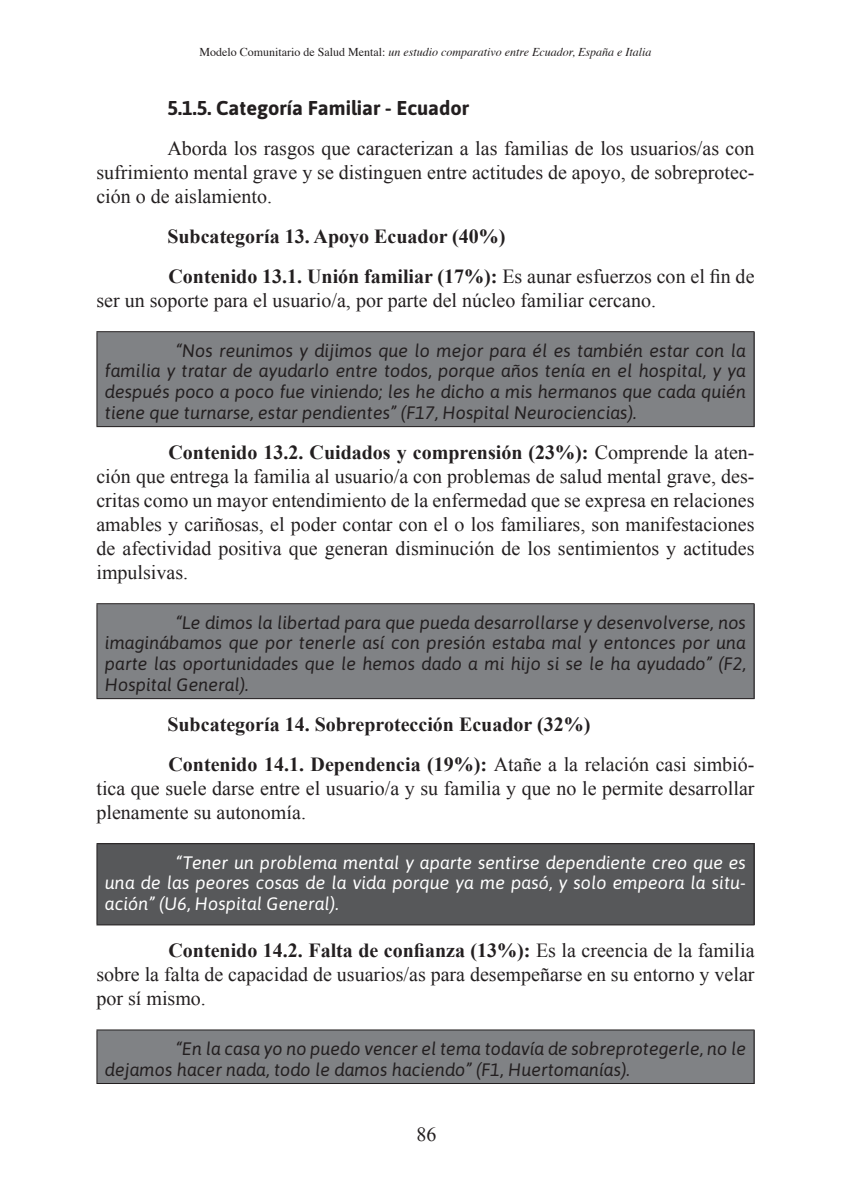
<style>
.page{position:relative;width:851px;height:1191px;background:#fff}
.page>*{position:absolute;margin:0;border:0;box-sizing:border-box;transform-origin:0 0}
.t1{font:20px/24px "Times New Roman";color:#231f20;text-align:justify}
.t2{font:700 20px/40px "Times New Roman";color:#231f20}
.t3{font:700 20px "Asap";color:#231f20}
.t4{font:italic 18px/20.6px "Asap";color:#231f20;text-align:justify}
.t5{font:italic 18px/20.6px "Asap";color:#fff;text-align:justify}
.t6{font:italic 12px "Times";color:#231f20}
.s1{font-style:normal}
.s2{font-weight:400}
.s3{font-weight:700}
</style>
<div class="page">
<div style="left:97px;top:332px;width:657px;height:94px;background:#808285"></div>
<hr style="left:96px;top:331px;width:658px;height:1px;background:#231f20">
<hr style="left:96px;top:332px;width:1px;height:94px;background:#231f20">
<hr style="left:753px;top:332px;width:1px;height:94px;background:#231f20">
<hr style="left:96px;top:426px;width:658px;height:1px;background:#231f20">
<div style="left:97px;top:603px;width:657px;height:95px;background:#808285"></div>
<hr style="left:96px;top:603px;width:658px;height:1px;background:#231f20">
<hr style="left:96px;top:604px;width:1px;height:94px;background:#231f20">
<hr style="left:753px;top:604px;width:1px;height:94px;background:#231f20">
<hr style="left:96px;top:698px;width:658px;height:1px;background:#231f20">
<div style="left:97px;top:843px;width:657px;height:82px;background:#57585a"></div>
<hr style="left:96px;top:843px;width:658px;height:1px;background:#231f20">
<hr style="left:96px;top:844px;width:1px;height:80px;background:#231f20">
<hr style="left:753px;top:844px;width:1px;height:80px;background:#231f20">
<hr style="left:96px;top:924px;width:658px;height:1px;background:#231f20">
<div style="left:97px;top:1030px;width:657px;height:53px;background:#808285"></div>
<hr style="left:96px;top:1029px;width:658px;height:1px;background:#231f20">
<hr style="left:96px;top:1030px;width:1px;height:53px;background:#231f20">
<hr style="left:753px;top:1030px;width:1px;height:53px;background:#231f20">
<hr style="left:96px;top:1083px;width:658px;height:1px;background:#231f20">
<p class="t6" style="left:199px;top:41px;width:453px"><span class="s1">Modelo Comunitario de Salud Mental:</span> un estudio comparativo entre Ecuador, España e Italia</p>
<p class="t3" style="left:167px;top:94px;width:303px">5.1.5. Categoría Familiar - Ecuador</p>
<p class="t1" style="left:96px;top:136px;width:659px;text-indent:71px">Aborda los rasgos que caracterizan a las familias de los usuarios/as con sufrimiento mental grave y se distinguen entre actitudes de apoyo, de sobreprotec&shy;ción o de aislamiento.</p>
<p class="t2" style="left:167px;top:216px;width:588px">Subcategoría 13. Apoyo Ecuador (40%)<br>Contenido 13.1. Unión familiar (17%): <span class="s2">Es aunar esfuerzos con el fin de</span></p>
<p class="t1" style="left:96px;top:288px;width:561px">ser un soporte para el usuario/a, por parte del núcleo familiar cercano.</p>
<p class="t4" style="left:105px;top:339px;width:642px;text-indent:71px">“Nos reunimos y dijimos que lo mejor para él es también estar con la familia y tratar de ayudarlo entre todos, porque años tenía en el hospital, y ya después poco a poco fue viniendo; les he dicho a mis hermanos que cada quién tiene que turnarse, estar pendientes” (F17, Hospital Neurociencias).</p>
<p class="t1" style="left:96px;top:440px;width:659px;text-indent:72px"><span class="s3">Contenido 13.2. Cuidados y comprensión (23%):</span> Comprende la aten&shy;ción que entrega la familia al usuario/a con problemas de salud mental grave, des&shy;critas como un mayor entendimiento de la enfermedad que se expresa en relaciones amables y cariñosas, el poder contar con el o los familiares, son manifestaciones de afectividad positiva que generan disminución de los sentimientos y actitudes impulsivas.</p>
<p class="t4" style="left:105px;top:611px;width:642px;text-indent:71px">“Le dimos la libertad para que pueda desarrollarse y desenvolverse, nos imaginábamos que por tenerle así con presión estaba mal y entonces por una parte las oportunidades que le hemos dado a mi hijo si se le ha ayudado” (F2, Hospital General).</p>
<p class="t2" style="left:167px;top:704px;width:588px">Subcategoría 14. Sobreprotección Ecuador (32%)<br>Contenido 14.1. Dependencia (19%): <span class="s2">Atañe a la relación casi simbió-</span></p>
<p class="t1" style="left:96px;top:776px;width:659px">tica que suele darse entre el usuario/a y su familia y que no le permite desarrollar plenamente su autonomía.</p>
<p class="t5" style="left:105px;top:851px;width:642px;text-indent:71px">“Tener un problema mental y aparte sentirse dependiente creo que es una de las peores cosas de la vida porque ya me pasó, y solo empeora la situ&shy;ación” (U6, Hospital General).</p>
<p class="t1" style="left:96px;top:938px;width:659px;text-indent:72px"><span class="s3">Contenido 14.2. Falta de confianza (13%):</span> Es la creencia de la familia sobre la falta de capacidad de usuarios/as para desempeñarse en su entorno y velar por sí mismo.</p>
<p class="t4" style="left:105px;top:1037px;width:642px;text-indent:71px">“En la casa yo no puedo vencer el tema todavía de sobreprotegerle, no le dejamos hacer nada, todo le damos haciendo” (F1, Huertomanías).</p>
<p class="t1" style="left:416px;top:1121px;width:21px">86</p>
</div>
